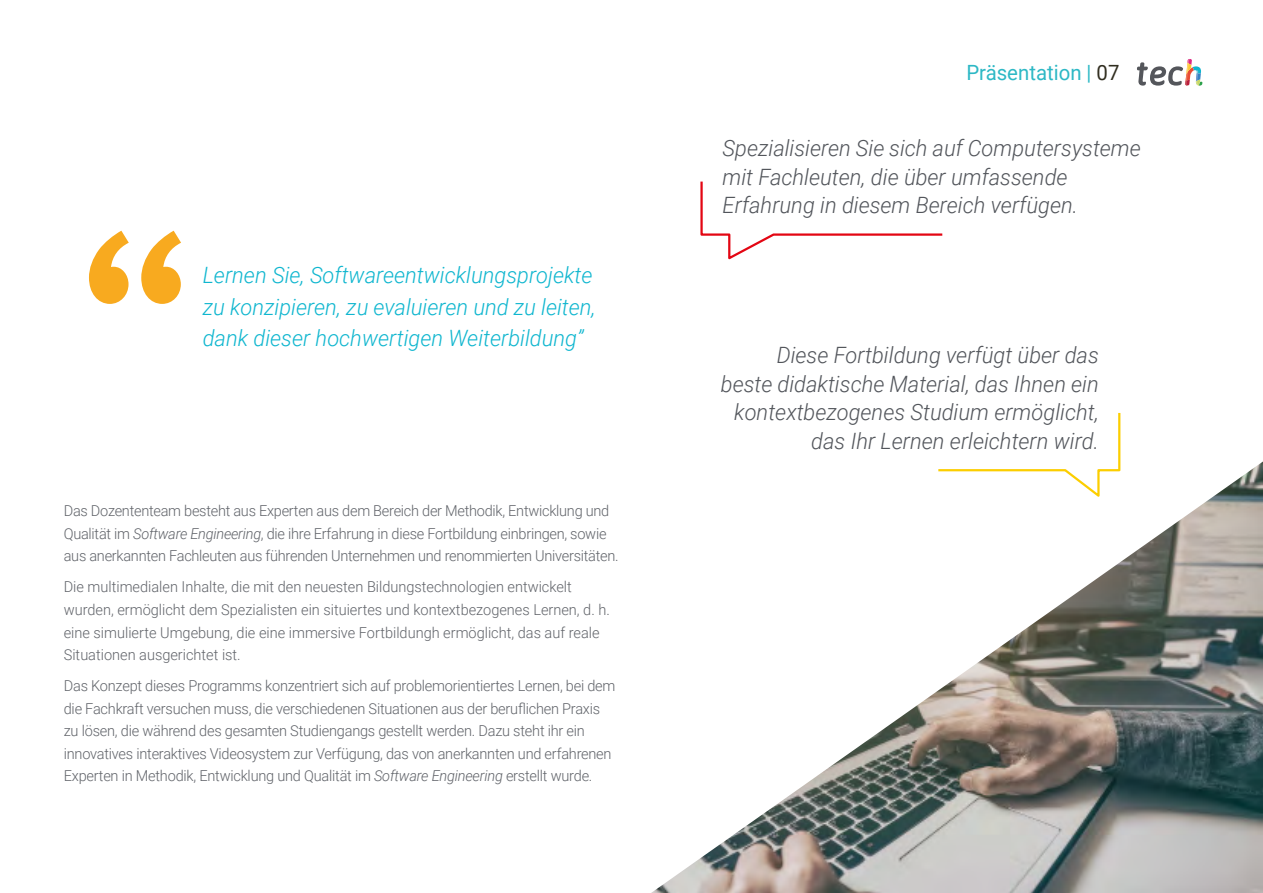
<style>
.page{position:relative;width:1263px;height:893px;background:#fff}
.page>*{position:absolute;margin:0;border:0;box-sizing:border-box;transform-origin:0 0}
.t1{font:italic 300 22.5px/28.5px "Roboto";color:#52555b;text-align:right}
.t2{font:italic 300 22.5px/31.5px "Roboto";color:#0fb6cf}
.t3{font:21px "Roboto";color:#2db8c5}
.t4{font:300 15px/22.5px "Roboto";letter-spacing:-.015em;color:#61646a}
.s1{font-style:italic}
.s2{color:#312e20}
</style>
<div class="page">
<svg style="left:89px;top:231px;width:92px;height:73px"></svg>
<svg style="left:1118px;top:412px;width:3px;height:49px"></svg>
<svg style="left:700px;top:181px;width:243px;height:79px"></svg>
<svg style="left:1137px;top:59px;width:65px;height:27px"></svg>
<img style="left:651px;top:461px;width:612px;height:432px">
<h1 class="t2" style="left:203px;top:259px;width:394px">Lernen Sie, Softwareentwicklungsprojekte zu konzipieren, zu evaluieren und zu leiten, dank dieser hochwertigen Weiterbildung”</h1>
<p class="t4" style="left:64px;top:499px;width:556px">Das Dozententeam besteht aus Experten aus dem Bereich der Methodik, Entwicklung und<br>Qualität im <span class="s1">Software Engineering</span>, die ihre Erfahrung in diese Fortbildung einbringen, sowie aus anerkannten Fachleuten aus führenden Unternehmen und renommierten Universitäten.</p>
<p class="t4" style="left:64px;top:575px;width:548px">Die multimedialen Inhalte, die mit den neuesten Bildungstechnologien entwickelt wurden, ermöglicht dem Spezialisten ein situiertes und kontextbezogenes Lernen, d. h. eine simulierte Umgebung, die eine immersive Fortbildungh ermöglicht, das auf reale Situationen ausgerichtet ist.</p>
<p class="t4" style="left:64px;top:674px;width:553px">Das Konzept dieses Programms konzentriert sich auf problemorientiertes Lernen, bei dem die Fachkraft versuchen muss, die verschiedenen Situationen aus der beruflichen Praxis zu lösen, die während des gesamten Studiengangs gestellt werden. Dazu steht ihr ein innovatives interaktives Videosystem zur Verfügung, das von anerkannten und erfahrenen Experten in Methodik, Entwicklung und Qualität im <span class="s1">Software Engineering</span> erstellt wurde.</p>
<h2 class="t3" style="left:966px;top:57px;width:155px">Präsentation | <span class="s2">07</span></h2>
<h1 class="t1" style="left:722px;top:133px;width:420px;text-align:left">Spezialisieren Sie sich auf Computersysteme mit Fachleuten, die über umfassende<br>Erfahrung in diesem Bereich verfügen.</h1>
<h1 class="t1" style="left:721px;top:340px;width:379px">Diese Fortbildung verfügt über das beste didaktische Material, das Ihnen ein kontextbezogenes Studium ermöglicht, das Ihr Lernen erleichtern wird.</h1>
</div>
